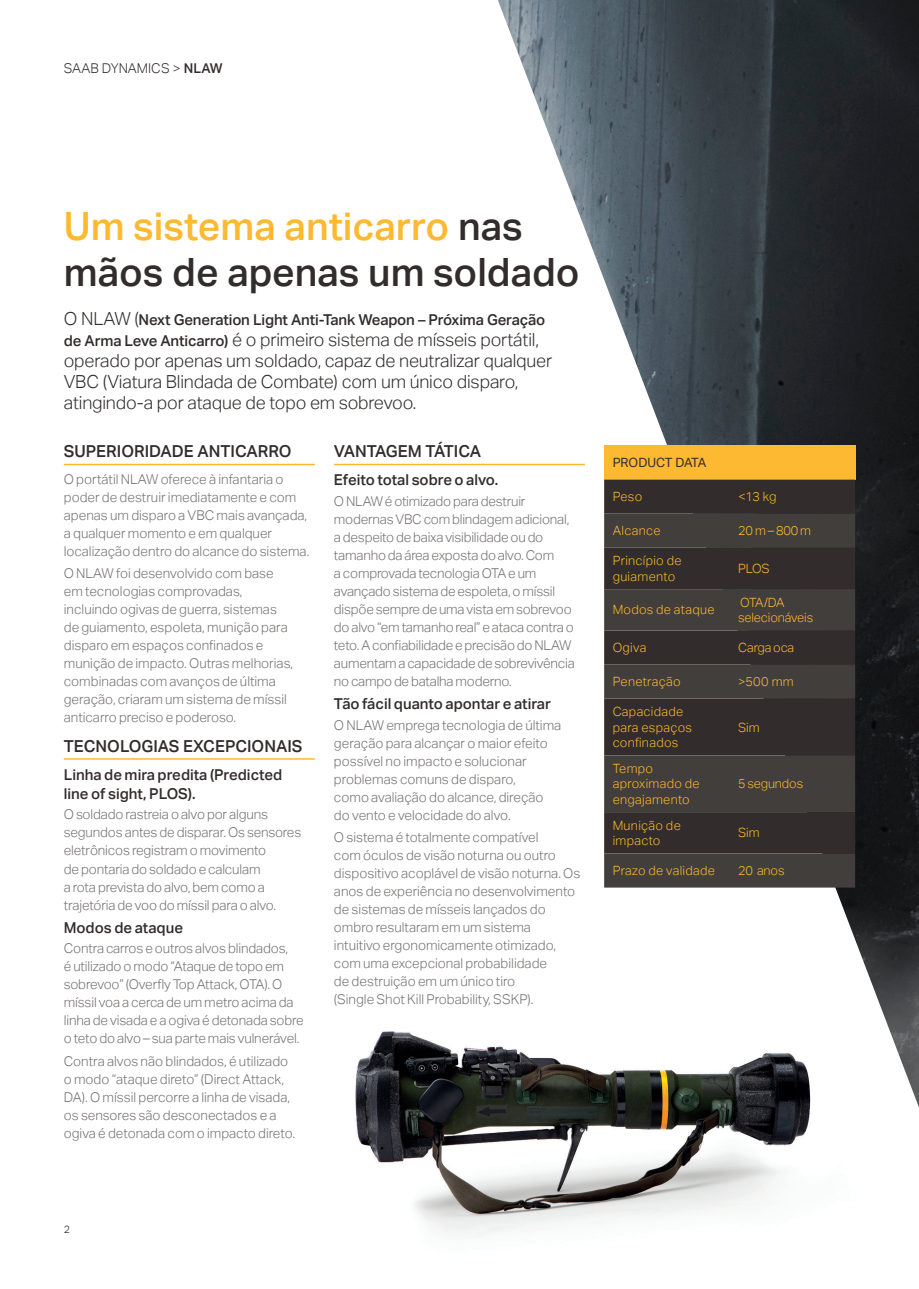
<style>
.page{position:relative;width:919px;height:1289px;background:#fff}
.page>*{position:absolute;margin:0;border:0;box-sizing:border-box;transform-origin:0 0}
.D_s_SUBHEAD{font:500 39px/46.5px "Aktiv Grotesk";color:#322d2c}
.Intro_paragraph{font:300 18px/21px "Aktiv Grotesk";letter-spacing:-.01em;color:#322d2c}
.Section_heading{font:500 16.5px "Aktiv Grotesk";color:#322d2c}
.Setion_heading_2{font:500 15px/19.5px "Aktiv Grotesk";color:#322d2c}
.Intro_paragraph-2{font:500 15px "Aktiv Grotesk";letter-spacing:-.01em;color:#322d2c}
.Section_body{font:300 13.5px/18px "Aktiv Grotesk";color:#757170}
.D_s_SUBHEAD-2{font:300 13.5px "Aktiv Grotesk";color:#322d2c}
.Body_Text{font:300 12.75px/15.3px "Aktiv Grotesk";letter-spacing:.02em;color:#fdb931}
.Body_Text-2{font:300 12.75px/15.3px "Aktiv Grotesk";letter-spacing:-.01em;color:#fdb931}
.SECTION_HEADER_NO_LI{font:12.75px "Aktiv Grotesk";letter-spacing:-.01em;color:#322d2c}
.t1{font:300 10.5px "Aktiv Grotesk";color:#231f20}
.s1{font-weight:500}
.s2{color:#fdb931}
.s3{font-weight:300;font-size:18px}
.s4{font-weight:500;font-size:15px}
.s5{font-style:inherit}
</style>
<div class="page">
<img style="left:355px;top:1031px;width:455px;height:206px">
<hr style="left:64px;top:464px;width:251px;height:1px;background:#fdb931">
<hr style="left:64px;top:758px;width:251px;height:1px;background:#fdb931">
<img style="left:497px;top:0;width:421px;height:1107px">
<hr style="left:334px;top:464px;width:251px;height:1px;background:#fdb931">
<div style="left:604px;top:445px;width:251px;height:34px;background:#fdb931"></div>
<div style="left:604px;top:479px;width:251px;height:110px;background:#322d2c"></div>
<div style="left:604px;top:513px;width:251px;height:34px;background:#423e3c"></div>
<svg style="left:604px;top:589px;width:251px;height:298px;background:#3b3735"></svg>
<p class="D_s_SUBHEAD-2" style="left:64px;top:61px;width:160px">SAAB DYNAMICS &gt; <span class="s1">NLAW</span></p>
<p class="D_s_SUBHEAD" style="left:64px;top:203px;width:517px"><span class="s2">Um sistema anticarro</span> nas mãos de apenas um soldado</p>
<p class="Intro_paragraph-2" style="left:64px;top:311px;width:483px"><span class="s3">O NLAW (</span>Next Generation Light Anti-Tank Weapon – Próxima Geração</p>
<p class="Intro_paragraph" style="left:64px;top:329px;width:489px"><span class="s4">de Arma Leve Anticarro)</span> é o primeiro sistema de mísseis portátil, operado por apenas um soldado, capaz de neutralizar qualquer VBC (Viatura Blindada de Combate) com um único disparo, atingindo-a por ataque de topo em sobrevoo.</p>
<p class="Section_heading" style="left:64px;top:442px;width:229px">SUPERIORIDADE ANTICARRO</p>
<p class="Section_body" style="left:64px;top:470px;width:247px">O portátil NLAW oferece à infantaria o poder de destruir imediatamente e com apenas um disparo a VBC mais avançada, a qualquer momento e em qualquer localização dentro do alcance do sistema.</p>
<p class="Section_body" style="left:64px;top:564px;width:231px">O NLAW foi desenvolvido com base em tecnologias comprovadas, incluindo ogivas de guerra, sistemas de guiamento, espoleta, munição para disparo em espaços confinados e munição de impacto. Outras melhorias, combinadas com avanços de última geração, criaram um sistema de míssil anticarro preciso e poderoso.</p>
<p class="Section_heading" style="left:64px;top:736px;width:240px">TECNOLOGIAS EXCEPCIONAIS</p>
<p class="Setion_heading_2" style="left:64px;top:765px;width:220px">Linha de mira predita (Predicted line of sight, PLOS).</p>
<p class="Section_body" style="left:64px;top:805px;width:239px">O soldado rastreia o alvo por alguns segundos antes de disparar. Os sensores eletrônicos registram o movimento<br>de pontaria do soldado e calculam<br>a rota prevista do alvo, bem como a trajetória de voo do míssil para o alvo.</p>
<p class="Setion_heading_2" style="left:64px;top:918px;width:121px"><span class="s5">M</span>odos de ataque</p>
<p class="Section_body" style="left:64px;top:939px;width:241px">Contra carros e outros alvos blindados,<br>é utilizado o modo “Ataque de topo em sobrevoo” (Overfly Top Attack, OTA). O míssil voa a cerca de um metro acima da linha de visada e a ogiva é detonada sobre o teto do alvo – sua parte mais vulnerável.</p>
<p class="Section_body" style="left:64px;top:1052px;width:233px">Contra alvos não blindados, é utilizado o modo “ataque direto” (Direct Attack, DA). O míssil percorre a linha de visada, os sensores são desconectados e a ogiva é detonada com o impacto direto.</p>
<p class="Section_heading" style="left:334px;top:442px;width:149px">VANTAGEM TÁTICA</p>
<p class="Setion_heading_2" style="left:334px;top:470px;width:166px">Efeito total sobre o alvo.</p>
<p class="Section_body" style="left:334px;top:492px;width:242px">O NLAW é otimizado para destruir modernas VBC com blindagem adicional, a despeito de baixa visibilidade ou do tamanho da área exposta do alvo. Com<br>a comprovada tecnologia OTA e um avançado sistema de espoleta, o míssil dispõe sempre de uma vista em sobrevoo do alvo “em tamanho real” e ataca contra o teto. A confiabilidade e precisão do NLAW aumentam a capacidade de sobrevivência no campo de batalha moderno.</p>
<p class="Setion_heading_2" style="left:334px;top:694px;width:218px">Tão fácil quanto apontar e atirar</p>
<p class="Section_body" style="left:334px;top:716px;width:229px">O NLAW emprega tecnologia de última geração para alcançar o maior efeito possível no impacto e solucionar problemas comuns de disparo,<br>como avaliação do alcance, direção do vento e velocidade do alvo.</p>
<p class="Section_body" style="left:334px;top:828px;width:248px">O sistema é totalmente compatível<br>com óculos de visão noturna ou outro dispositivo acoplável de visão noturna. Os anos de experiência no desenvolvimento de sistemas de mísseis lançados do ombro resultaram em um sistema intuitivo ergonomicamente otimizado, com uma excepcional probabilidade<br>de destruição em um único tiro<br>(Single Shot Kill Probability, SSKP).</p>
<p class="SECTION_HEADER_NO_LI" style="left:612px;top:455px;width:95px">PRODUCT DATA</p>
<p class="Body_Text" style="left:612px;top:489px;width:31px">Peso</p>
<p class="Body_Text" style="left:738px;top:489px;width:40px">&lt;13 kg</p>
<p class="Body_Text" style="left:612px;top:523px;width:49px">Alcance</p>
<p class="Body_Text" style="left:738px;top:523px;width:74px">20 m – 800 m</p>
<p class="Body_Text" style="left:612px;top:553px;width:70px">Princípio de guiamento</p>
<p class="Body_Text" style="left:738px;top:561px;width:33px">PLOS</p>
<p class="Body_Text" style="left:612px;top:602px;width:103px">Modos de ataque</p>
<p class="Body_Text-2" style="left:738px;top:594px;width:77px">OTA/DA selecionáveis</p>
<p class="Body_Text" style="left:612px;top:640px;width:35px">Ogiva</p>
<p class="Body_Text-2" style="left:738px;top:640px;width:57px">Carga oca</p>
<p class="Body_Text" style="left:612px;top:674px;width:70px">Penetração</p>
<p class="Body_Text" style="left:738px;top:674px;width:57px">&gt;500 mm</p>
<p class="Body_Text" style="left:612px;top:704px;width:81px">Capacidade para espaços confinados</p>
<p class="Body_Text" style="left:738px;top:719px;width:23px">Sim</p>
<p class="Body_Text" style="left:612px;top:761px;width:89px">Tempo aproximado de engajamento</p>
<p class="Body_Text-2" style="left:738px;top:776px;width:67px">5 segundos</p>
<p class="Body_Text" style="left:612px;top:817px;width:70px">Munição de impacto</p>
<p class="Body_Text" style="left:738px;top:825px;width:23px">Sim</p>
<p class="Body_Text" style="left:612px;top:863px;width:104px">Prazo de validade</p>
<p class="Body_Text" style="left:738px;top:863px;width:48px">20 anos</p>
<p class="t1" style="left:64px;top:1223px;width:8px">2</p>
</div>
